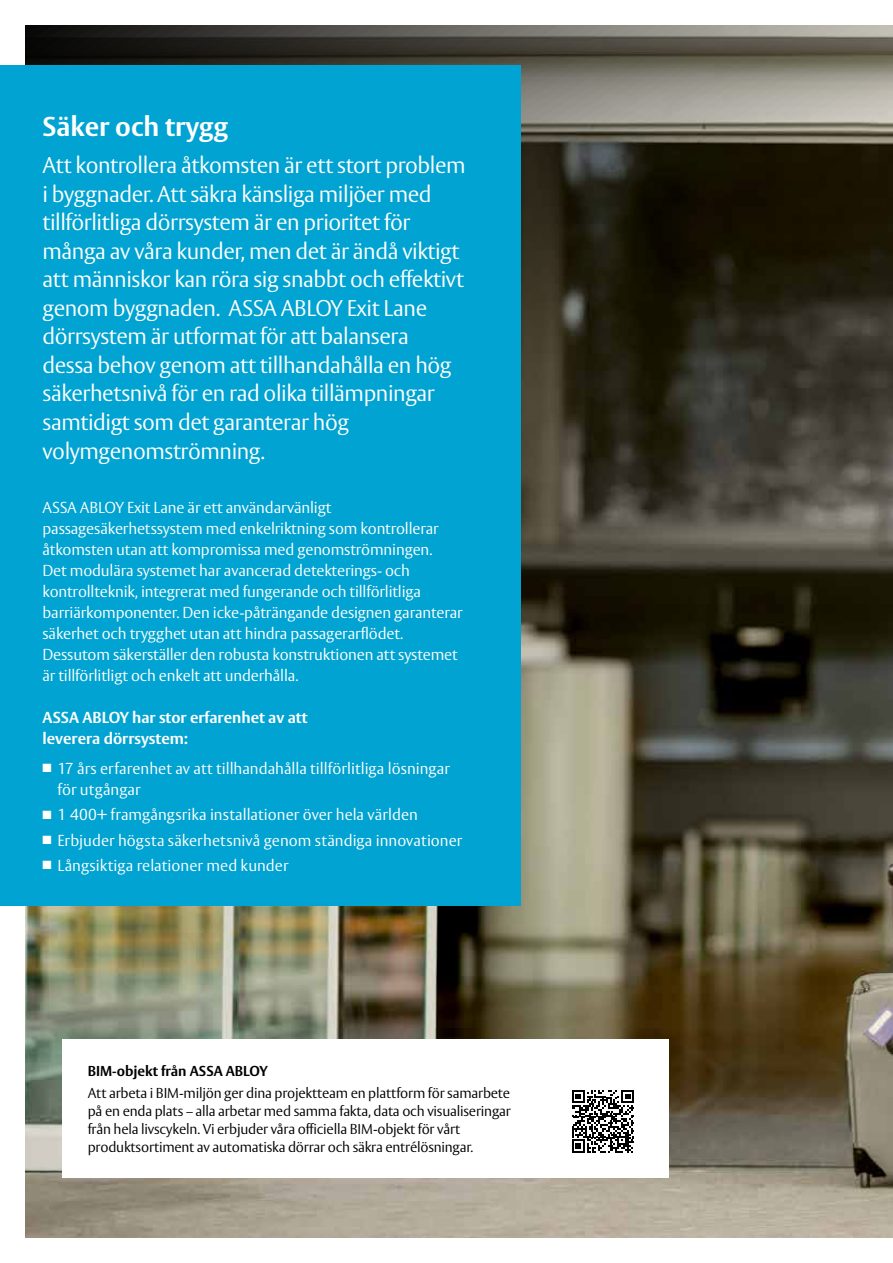
<style>
.page{position:relative;width:893px;height:1263px;background:#fff}
.page>*{position:absolute;margin:0;border:0;box-sizing:border-box;transform-origin:0 0}
.t1{font:700 27px "ASSA Vesta";color:#fff}
.t2{font:300 22.5px/28.5px "ASSA Vesta";letter-spacing:-.02em;color:#fff}
.t3{font:300 15.75px/21px "ASSA Vesta";letter-spacing:-.01em;color:#fff}
.t4{font:700 15.75px/21px "ASSA Vesta";color:#fff}
.t5{font:300 14.25px/18px "ASSA Vesta";letter-spacing:-.015em;color:#000}
.t6{font:700 14.25px "ASSA Vesta";color:#000}
</style>
<div class="page">
<img style="left:26px;top:1192px;width:867px;height:45px">
<img style="left:26px;top:26px;width:867px;height:1166px">
<div style="left:0;top:65px;width:520px;height:841px;background:#00a3d1"></div>
<div style="left:62px;top:1039px;width:606px;height:139px;background:#fff"></div>
<svg style="left:572px;top:1090px;width:62px;height:63px"></svg>
<h1 class="t1" style="left:43px;top:110px;width:187px">Säker och trygg</h1>
<p class="t2" style="left:43px;top:152px;width:425px">Att kontrollera åtkomsten är ett stort problem i byggnader. Att säkra känsliga miljöer med tillförlitliga dörrsystem är en prioritet för många av våra kunder, men det är ändå viktigt att människor kan röra sig snabbt och effektivt genom byggnaden. ASSA ABLOY Exit Lane dörrsystem är utformat för att balansera dessa behov genom att tillhandahålla en hög säkerhetsnivå för en rad olika tillämpningar samtidigt som det garanterar hög volymgenomströmning.</p>
<p class="t3" style="left:43px;top:498px;width:422px">ASSA ABLOY Exit Lane är ett användarvänligt passagesäkerhetssystem med enkelriktning som kontrollerar åtkomsten utan att kompromissa med genomströmningen.<br>Det modulära systemet har avancerad detekterings- och kontrollteknik, integrerat med fungerande och tillförlitliga barriärkomponenter. Den icke-påträngande designen garanterar säkerhet och trygghet utan att hindra passagerarflödet.<br>Dessutom säkerställer den robusta konstruktionen att systemet är tillförlitligt och enkelt att underhålla.</p>
<p class="t4" style="left:43px;top:708px;width:267px">ASSA ABLOY har stor erfarenhet av att leverera dörrsystem:</p>
<p class="t3" style="left:57px;top:759px;width:394px;text-indent:-15px">■ 17 års erfarenhet av att tillhandahålla tillförlitliga lösningar för utgångar</p>
<p class="t3" style="left:43px;top:805px;width:377px">■ 1 400+ framgångsrika installationer över hela världen</p>
<p class="t3" style="left:43px;top:830px;width:421px">■ Erbjuder högsta säkerhetsnivå genom ständiga innovationer</p>
<p class="t3" style="left:43px;top:855px;width:248px">■ Långsiktiga relationer med kunder</p>
<p class="t6" style="left:88px;top:1062px;width:182px">BIM-objekt från ASSA ABLOY</p>
<p class="t5" style="left:88px;top:1085px;width:425px">Att arbeta i BIM-miljön ger dina projektteam en plattform för samarbete på en enda plats – alla arbetar med samma fakta, data och visualiseringar från hela livscykeln. Vi erbjuder våra officiella BIM-objekt för vårt produktsortiment av automatiska dörrar och säkra entrélösningar.</p>
</div>
